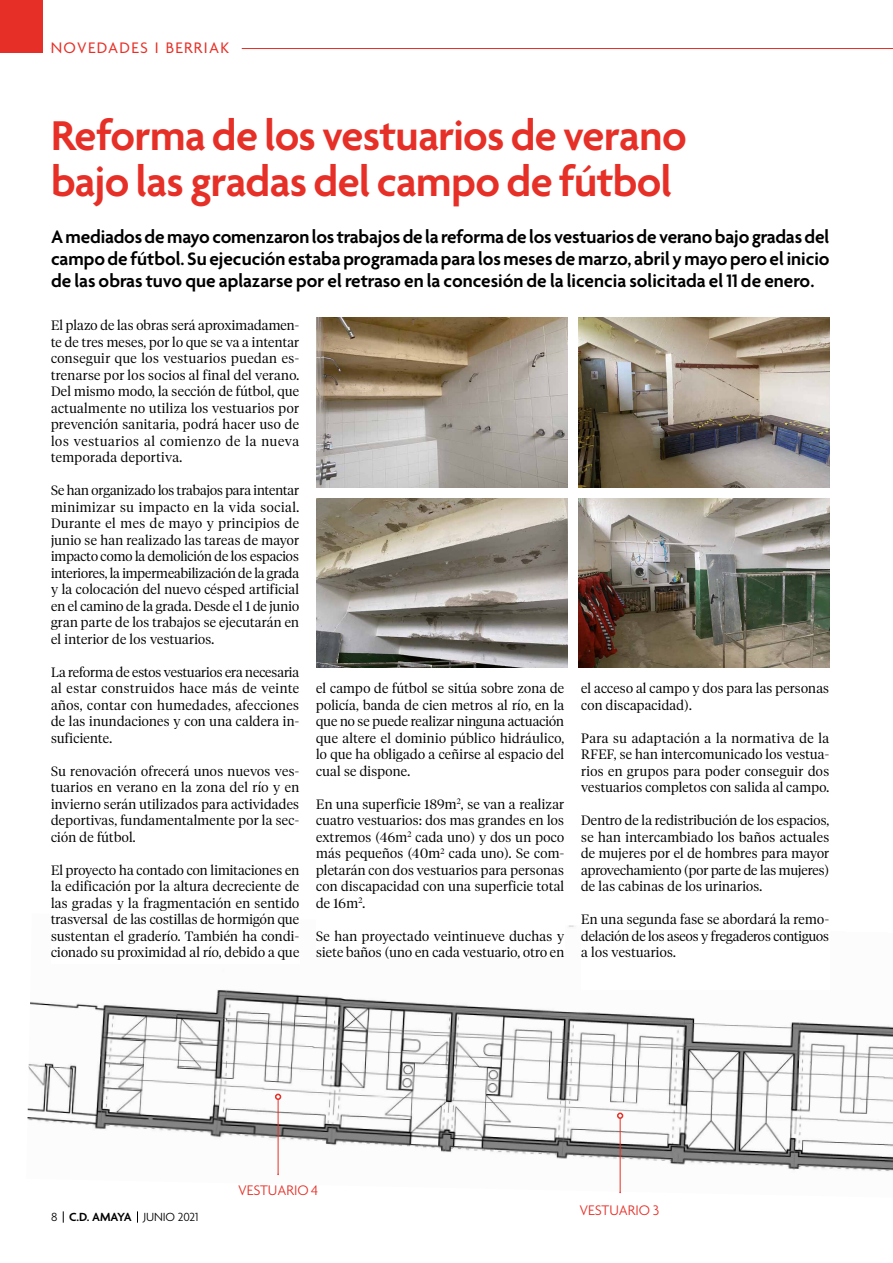
<style>
.page{position:relative;width:893px;height:1263px;background:#fff}
.page>*{position:absolute;margin:0;border:0;box-sizing:border-box;transform-origin:0 0}
.t1{font:600 45px/46.5px "Agenda";letter-spacing:-.015em;color:#e63027}
.t2{font:600 19.5px/21.8px "Agenda";color:#000;text-align:justify}
.t3{font:16.5px "Agenda";letter-spacing:.08em;color:#e63027}
.t4{font:300 15px "Agenda";color:#e63027}
.t5{font:300 13.5px/16.5px "Tiempos Headline";letter-spacing:.02em;color:#000;text-align:justify}
.t6{font:300 12.75px "Agenda";letter-spacing:-.01em;color:#000}
.s1{font-weight:600}
</style>
<div class="page">
<img style="left:27px;top:925px;width:866px;height:269px">
<hr style="left:620px;top:1115px;width:1px;height:77px;background:#e63027">
<hr style="left:278px;top:1097px;width:1px;height:77px;background:#e63027">
<div style="left:617px;top:1112px;width:6px;height:7px;border:2px solid #e63027;border-radius:50%"></div>
<div style="left:275px;top:1093px;width:6px;height:7px;border:2px solid #e63027;border-radius:50%"></div>
<hr style="left:51px;top:48px;width:842px;height:1px;background:#e63027">
<div style="left:51px;top:38px;width:191px;height:19px;background:#fff"></div>
<div style="left:0;top:0;width:43px;height:53px;background:#e63027"></div>
<div style="left:51px;top:318px;width:248px;height:646px;background:#fff"></div>
<div style="left:316px;top:681px;width:248px;height:276px;background:#fff"></div>
<div style="left:581px;top:676px;width:248px;height:314px;background:#fff"></div>
<img style="left:316px;top:318px;width:251px;height:169px">
<img style="left:316px;top:498px;width:251px;height:170px">
<img style="left:578px;top:318px;width:251px;height:169px">
<img style="left:578px;top:498px;width:251px;height:170px">
<svg style="left:63px;top:1211px;width:1px;height:12px"></svg>
<svg style="left:137px;top:1211px;width:1px;height:12px"></svg>
<p class="t3" style="left:51px;top:39px;width:180px">NOVEDADES I BERRIAK</p>
<h1 class="t1" style="left:51px;top:115px;width:637px">Reforma de los vestuarios de verano bajo las gradas del campo de fútbol</h1>
<p class="t2" style="left:51px;top:228px;width:780px">A mediados de mayo comenzaron los trabajos de la reforma de los vestuarios de verano bajo gradas del campo de fútbol. Su ejecución estaba programada para los meses de marzo, abril y mayo pero el inicio de las obras tuvo que aplazarse por el retraso en la concesión de la licencia solicitada el 11 de enero.</p>
<p class="t5" style="left:51px;top:316px;width:250px">El plazo de las obras será aproximadamen&shy;te de tres meses, por lo que se va a intentar conseguir que los vestuarios puedan es&shy;trenarse por los socios al final del verano.<br>Del mismo modo, la sección de fútbol, que actualmente no utiliza los vestuarios por prevención sanitaria, podrá hacer uso de los vestuarios al comienzo de la nueva temporada deportiva.</p>
<p class="t5" style="left:51px;top:481px;width:250px">Se han organizado los trabajos para intentar minimizar su impacto en la vida social.<br>Durante el mes de mayo y principios de junio se han realizado las tareas de mayor impacto como la demolición de los espacios interiores, la impermeabilización de la grada y la colocación del nuevo césped artificial en el camino de la grada. Desde el 1 de junio gran parte de los trabajos se ejecutarán en el interior de los vestuarios.</p>
<p class="t5" style="left:51px;top:663px;width:250px">La reforma de estos vestuarios era necesaria al estar construidos hace más de veinte años, contar con humedades, afecciones de las inundaciones y con una caldera in&shy;suficiente.</p>
<p class="t5" style="left:51px;top:762px;width:250px">Su renovación ofrecerá unos nuevos ves&shy;tuarios en verano en la zona del río y en invierno serán utilizados para actividades deportivas, fundamentalmente por la sec&shy;ción de fútbol.</p>
<p class="t5" style="left:51px;top:861px;width:250px">El proyecto ha contado con limitaciones en la edificación por la altura decreciente de las gradas y la fragmentación en sentido trasversal de las costillas de hormigón que sustentan el graderío. También ha condi&shy;cionado su proximidad al río, debido a que</p>
<p class="t5" style="left:316px;top:679px;width:250px">el campo de fútbol se sitúa sobre zona de policía, banda de cien metros al río, en la que no se puede realizar ninguna actuación que altere el dominio público hidráulico, lo que ha obligado a ceñirse al espacio del cual se dispone.</p>
<p class="t5" style="left:316px;top:795px;width:250px">En una superficie 189m<sup>2</sup>, se van a realizar cuatro vestuarios: dos mas grandes en los extremos (46m<sup>2</sup> cada uno) y dos un poco más pequeños (40m<sup>2</sup> cada uno). Se com&shy;pletarán con dos vestuarios para personas con discapacidad con una superficie total de 16m<sup>2</sup>.</p>
<p class="t5" style="left:316px;top:927px;width:250px">Se han proyectado veintinueve duchas y siete baños (uno en cada vestuario, otro en</p>
<p class="t5" style="left:581px;top:679px;width:249px">el acceso al campo y dos para las personas con discapacidad).</p>
<p class="t5" style="left:581px;top:729px;width:250px">Para su adaptación a la normativa de la RFEF, se han intercomunicado los vestua&shy;rios en grupos para poder conseguir dos vestuarios completos con salida al campo.</p>
<p class="t5" style="left:581px;top:811px;width:250px">Dentro de la redistribución de los espacios, se han intercambiado los baños actuales de mujeres por el de hombres para mayor aprovechamiento (por parte de las mujeres) de las cabinas de los urinarios.</p>
<p class="t5" style="left:581px;top:910px;width:250px">En una segunda fase se abordará la remo&shy;delación de los aseos y fregaderos contiguos a los vestuarios.</p>
<p class="t6" style="left:51px;top:1210px;width:149px">8 <span class="s1">C.D. AMAYA</span> JUNIO 2021</p>
<p class="t4" style="left:238px;top:1182px;width:82px">VESTUARIO 4</p>
<p class="t4" style="left:580px;top:1202px;width:81px">VESTUARIO 3</p>
</div>
